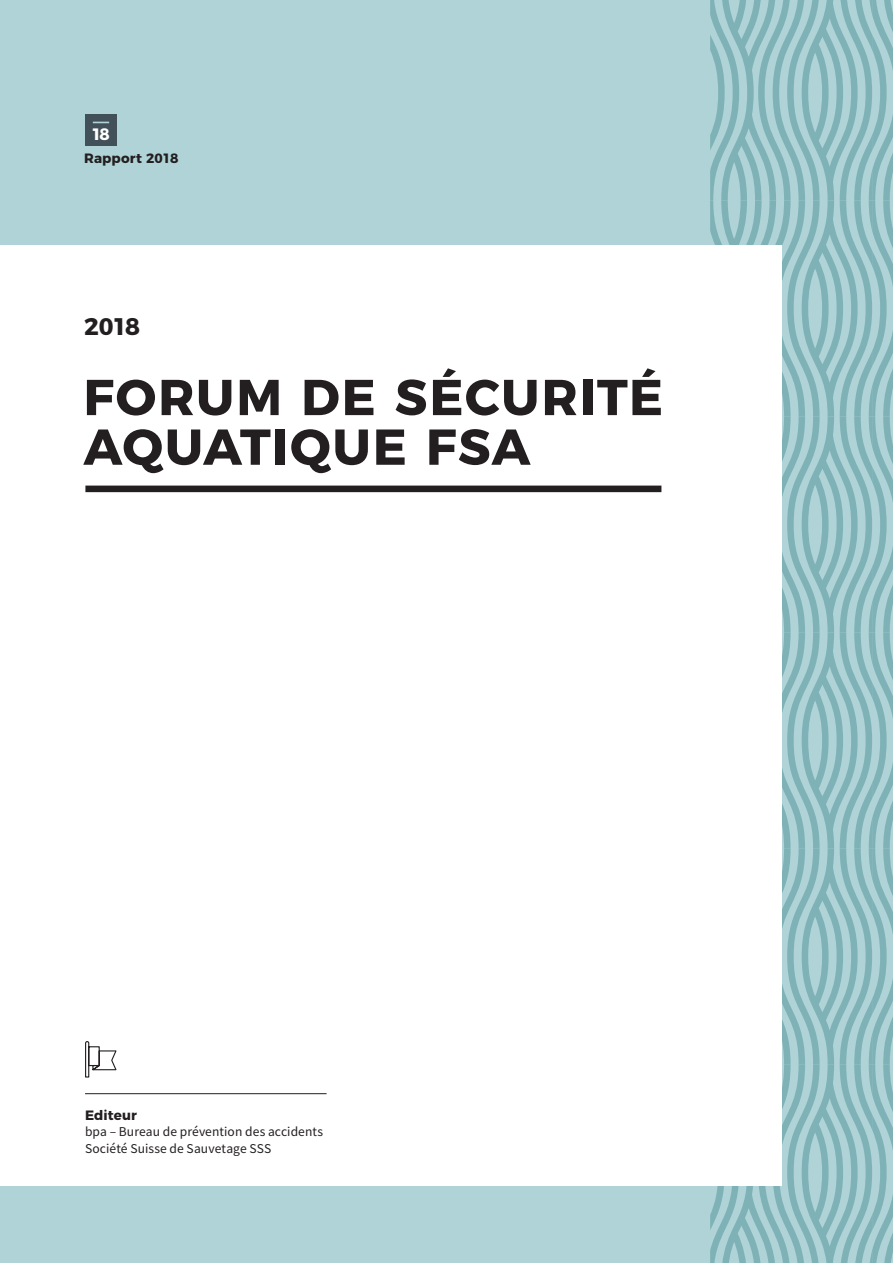
<style>
.page{position:relative;width:893px;height:1263px;background:#afd3d6}
.page>*{position:absolute;margin:0;border:0;box-sizing:border-box;transform-origin:0 0}
.t1{font:700 24px "Montserrat";color:#231f20}
.t2{font:700 16.5px "Montserrat";color:#fff}
.t3{font:13.5px/16.5px "Source Sans Pro";letter-spacing:.01em;color:#231f20}
.t4{font:700 13.5px "Montserrat";letter-spacing:.01em;color:#231f20}
</style>
<div class="page">
<svg style="left:710px;top:0;width:183px;height:1263px"></svg>
<div style="left:0;top:245px;width:782px;height:941px;background:#fff"></div>
<svg style="left:87px;top:380px;width:68px;height:35px"></svg>
<svg style="left:162px;top:380px;width:31px;height:35px"></svg>
<svg style="left:199px;top:380px;width:32px;height:35px"></svg>
<svg style="left:240px;top:380px;width:39px;height:35px"></svg>
<svg style="left:305px;top:380px;width:34px;height:35px"></svg>
<svg style="left:345px;top:380px;width:28px;height:35px"></svg>
<svg style="left:396px;top:379px;width:30px;height:36px"></svg>
<svg style="left:433px;top:368px;width:104px;height:47px"></svg>
<svg style="left:545px;top:380px;width:31px;height:35px"></svg>
<div style="left:583px;top:380px;width:9px;height:35px;background:#231f20"></div>
<svg style="left:597px;top:368px;width:64px;height:47px"></svg>
<svg style="left:83px;top:429px;width:187px;height:44px"></svg>
<div style="left:275px;top:429px;width:10px;height:36px;background:#231f20"></div>
<svg style="left:291px;top:429px;width:77px;height:44px"></svg>
<svg style="left:376px;top:429px;width:29px;height:36px"></svg>
<svg style="left:429px;top:429px;width:102px;height:36px"></svg>
<hr style="left:85px;top:361px;width:576px;height:1px;background:#231f20">
<div style="left:85px;top:486px;width:576px;height:6px;background:#231f20"></div>
<svg style="left:85px;top:1041px;width:32px;height:37px"></svg>
<hr style="left:85px;top:1093px;width:242px;height:1px;background:#231f20">
<div style="left:85px;top:114px;width:32px;height:32px;background:#425159"></div>
<svg style="left:93px;top:122px;width:16px;height:1px"></svg>
<p class="t2" style="left:91px;top:120px;width:20px">18</p>
<p class="t4" style="left:84px;top:147px;width:96px">Rapport 2018</p>
<h1 class="t1" style="left:84px;top:306px;width:57px">2018</h1>
<p class="t4" style="left:85px;top:1104px;width:53px">Editeur</p>
<p class="t3" style="left:85px;top:1123px;width:240px">bpa – Bureau de prévention des accidents<br>Société Suisse de Sauvetage SSS</p>
</div>
